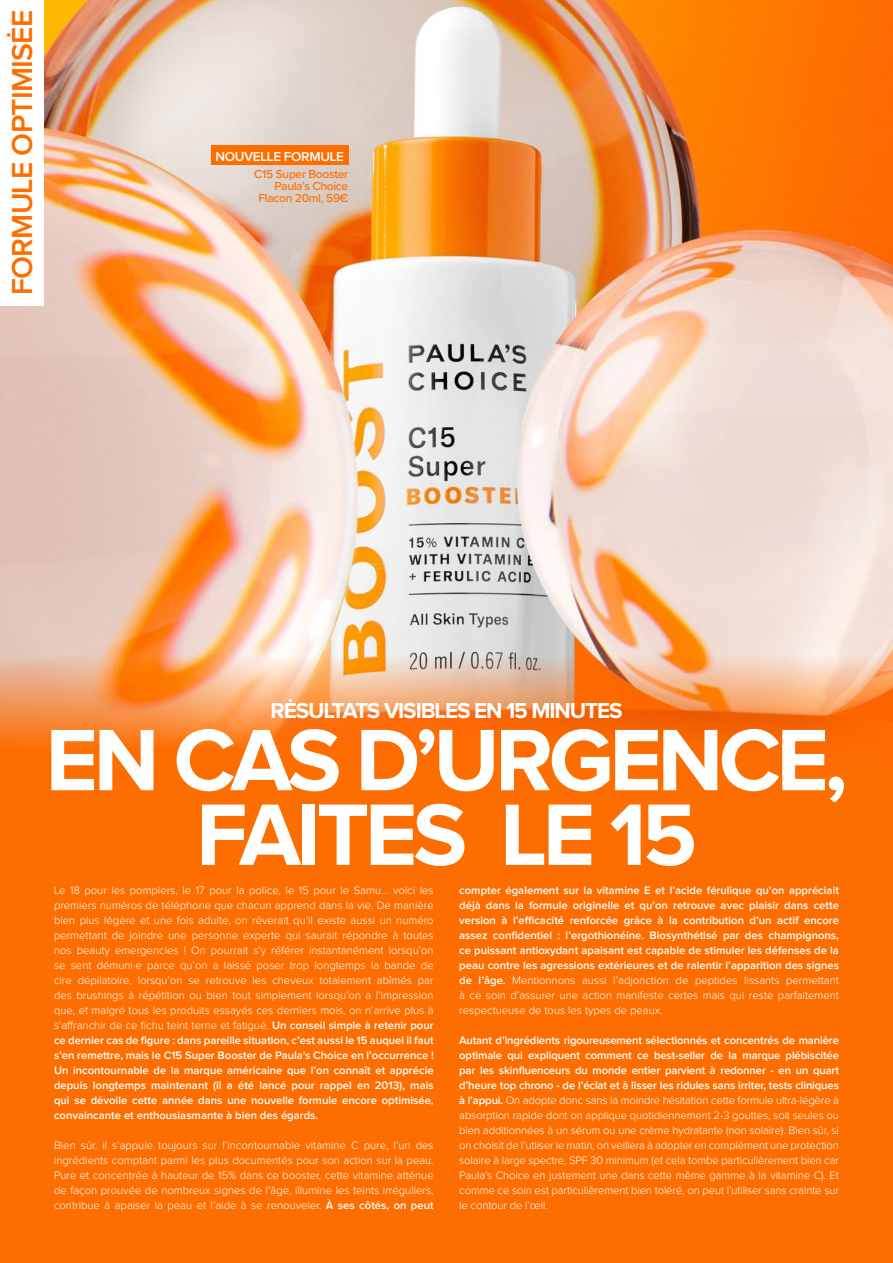
<style>
.page{position:relative;width:893px;height:1263px;background:#fe6d00}
.page>*{position:absolute;margin:0;border:0;box-sizing:border-box;transform-origin:0 0}
.t1{font:700 90.3px/74.7px "Proxima Nova";letter-spacing:-.05em;color:#fff;text-align:center}
.t2{font:600 30px "Proxima Nova";letter-spacing:-.025em;color:#fe6d00}
.t3{font:700 22.5px "Proxima Nova";letter-spacing:-.05em;color:#fff}
.t4{font:600 13.5px "Proxima Nova";letter-spacing:-.025em;color:#fff}
.t5{font:500 12px/12px "Proxima Nova";letter-spacing:-.025em;color:#fe6d00;text-align:right}
.t6{font:300 11.25px/15px "Proxima Nova";color:#fff;text-align:justify}
.t7{font:600 11.25px/15px "Proxima Nova";color:#fff;text-align:justify}
.s1{font-weight:300}
.s2{font-weight:600}
</style>
<div class="page">
<img style="left:0;top:0;width:893px;height:746px">
<div style="left:0;top:0;width:44px;height:305px;background:#fff"></div>
<div style="left:211px;top:146px;width:137px;height:19px;background:#fe6d00"></div>
<p class="t2" style="left:9px;top:295px;width:287px;rotate:-90deg">FORMULE OPTIMISĖE</p>
<p class="t4" style="left:215px;top:150px;width:130px">NOUVELLE FORMULE</p>
<p class="t5" style="left:254px;top:168px;width:95px">C15 Super Booster<br>Paula’s Choice</p>
<p class="t5" style="left:259px;top:192px;width:91px">Flacon 20ml, 59€</p>
<p class="t3" style="left:270px;top:698px;width:354px">RĖSULTATS VISIBLES EN 15 MINUTES</p>
<p class="t1" style="left:45px;top:725px;width:804px">EN CAS D’URGENCE,<br>FAITES LE 15</p>
<p class="t7" style="left:459px;top:883px;width:381px">compter également sur la vitamine E et l’acide férulique qu’on appréciait déjà dans la formule originelle et qu’on retrouve avec plaisir dans cette version à l’efficacité renforcée grâce à la contribution d’un actif encore assez confidentiel : l’ergothionéine. Biosynthétisé par des champignons, ce puissant antioxydant apaisant est capable de stimuler les défenses de la peau contre les agressions extérieures et de ralentir l’apparition des signes de l’âge. <span class="s1">Mentionnons aussi l’adjonction de peptides lissants permettant à ce soin d’assurer une action manifeste certes mais qui reste parfaitement respectueuse de tous les types de peaux.</span></p>
<p class="t6" style="left:459px;top:1033px;width:381px"><span class="s2">Autant d’ingrédients rigoureusement sélectionnés et concentrés de manière optimale qui expliquent comment ce best-seller de la marque plébiscitée par les skinfluenceurs du monde entier parvient à redonner - en un quart d’heure top chrono - de l’éclat et à lisser les ridules sans irriter, tests cliniques à l’appui.</span> On adopte donc sans la moindre hésitation cette formule ultra-légère à absorption rapide dont on applique quotidiennement 2-3 gouttes, soit seules ou bien additionnées à un sérum ou une crème hydratante (non solaire). Bien sûr, si on choisit de l’utliser le matin, on veillera à adopter en complément une protection solaire à large spectre, SPF 30 minimum (et cela tombe particulièrement bien car Paula’s Choice en justement une dans cette même gamme à la vitamine C). Et comme ce soin est particulièrement bien toléré, on peut l’utiliser sans crainte sur le contour de l’œil.</p>
<p class="t6" style="left:54px;top:883px;width:381px">Le 18 pour les pompiers, le 17 pour la police, le 15 pour le Samu… voici les premiers numéros de téléphone que chacun apprend dans la vie. De manière bien plus légère et une fois adulte, on rêverait qu’il existe aussi un numéro permettant de joindre une personne experte qui saurait répondre à toutes nos beauty emergencies ! On pourrait s’y référer instantanément lorsqu’on se sent démuni·e parce qu’on a laissé poser trop longtemps la bande de cire dépilatoire, lorsqu’on se retrouve les cheveux totalement abîmés par des brushings à répétition ou bien tout simplement lorsqu’on a l’impression que, et malgré tous les produits essayés ces derniers mois, on n’arrive plus à s’affranchir de ce fichu teint terne et fatigué. <span class="s2">Un conseil simple à retenir pour ce dernier cas de figure : dans pareille situation, c’est aussi le 15 auquel il faut s’en remettre, mais le C15 Super Booster de Paula’s Choice en l’occurrence !<br>Un incontournable de la marque américaine que l’on connaît et apprécie depuis longtemps maintenant (il a été lancé pour rappel en 2013), mais qui se dévoile cette année dans une nouvelle formule encore optimisée, convaincante et enthousiasmante à bien des égards.</span></p>
<p class="t6" style="left:54px;top:1138px;width:381px">Bien sûr, il s’appuie toujours sur l’incontournable vitamine C pure, l’un des ingrédients comptant parmi les plus documentés pour son action sur la peau.<br>Pure et concentrée à hauteur de 15% dans ce booster, cette vitamine atténue de façon prouvée de nombreux signes de l’âge, illumine les teints irréguliers, contribue à apaiser la peau et l’aide à se renouveler. <span class="s2">À ses côtés, on peut</span></p>
</div>
